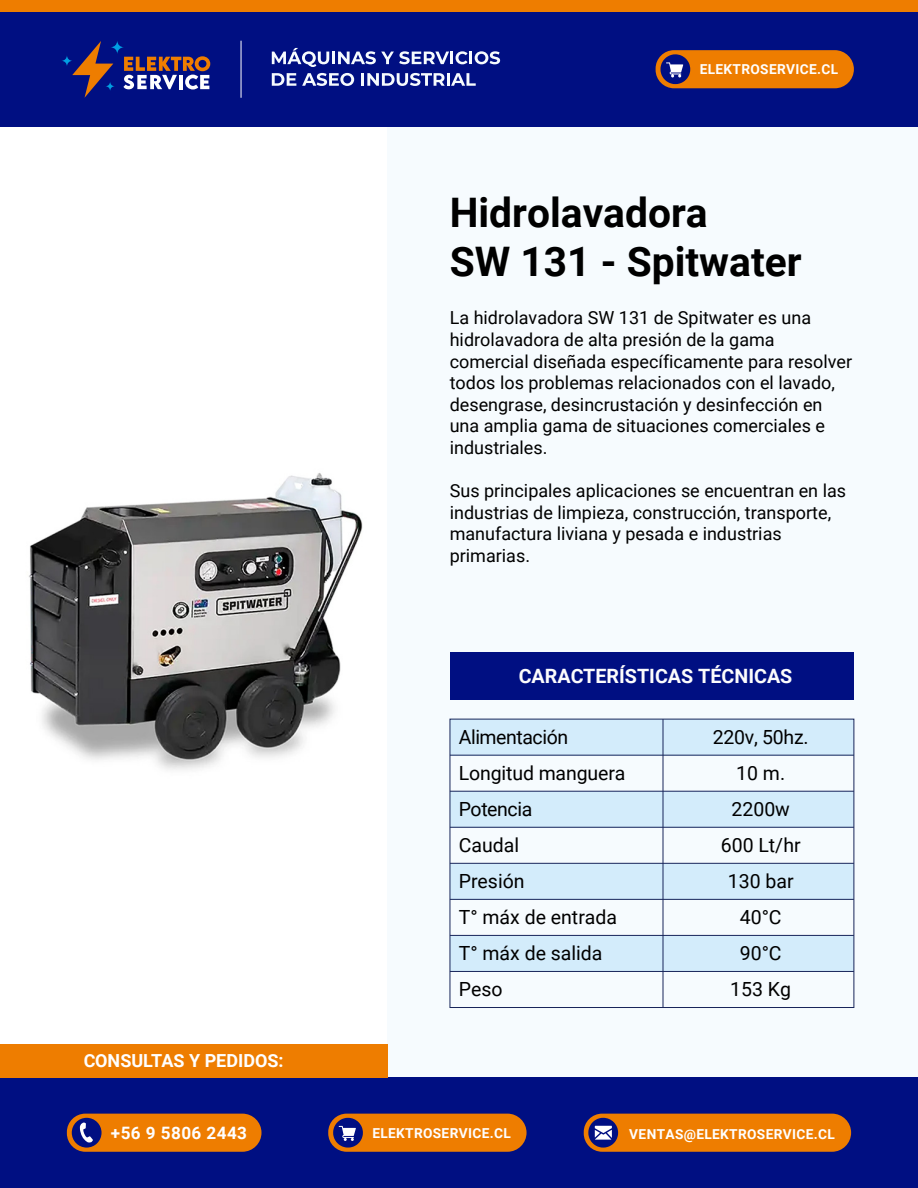
<style>
.page{position:relative;width:918px;height:1188px;background:#fff}
.page>*{position:absolute;margin:0;border:0;box-sizing:border-box;transform-origin:0 0}
.t1{font:700 40.65px/48.9px "Roboto";color:#000}
.t2{font:700 19.65px "Roboto";color:#fcfcfc}
.t3{font:19.5px/36px "Roboto";color:#000}
.t4{font:19.5px "Roboto";letter-spacing:-.02em;color:#000}
.t5{font:18px/21.6px "Roboto";color:#000}
.t6{font:700 18px "Roboto";color:#fff}
.t7{font:700 17.1px "Roboto";letter-spacing:.025em;color:#fff}
.t8{font:700 13.65px "Roboto";letter-spacing:.025em;color:#fff}
</style>
<div class="page">
<img style="left:29px;top:473px;width:334px;height:297px">
<div style="left:387px;top:104px;width:531px;height:991px;background:#f6fbfe"></div>
<div style="left:0;top:12px;width:918px;height:115px;background:#000f82"></div>
<div style="left:0;top:1077px;width:918px;height:111px;background:#000f82"></div>
<div style="left:0;top:0;width:918px;height:12px;background:#ee7d00"></div>
<svg style="left:272px;top:48px;width:228px;height:19px"></svg>
<svg style="left:272px;top:73px;width:24px;height:13px"></svg>
<svg style="left:302px;top:73px;width:52px;height:13px"></svg>
<svg style="left:361px;top:73px;width:115px;height:13px"></svg>
<div style="left:0;top:1044px;width:387px;height:33px;background:#ee7d00"></div>
<svg style="left:72px;top:41px;width:41px;height:57px"></svg>
<svg style="left:62px;top:55px;width:10px;height:11px"></svg>
<svg style="left:111px;top:41px;width:13px;height:13px"></svg>
<svg style="left:105px;top:82px;width:10px;height:9px"></svg>
<svg style="left:123px;top:56px;width:87px;height:33px"></svg>
<div style="left:584px;top:1114px;width:267px;height:38px;background:#ee7d00;border-radius:19px"></div>
<svg style="left:588px;top:1118px;width:30px;height:30px"></svg>
<div style="left:67px;top:1114px;width:195px;height:38px;background:#ee7d00;border-radius:19px"></div>
<div style="left:72px;top:1118px;width:30px;height:30px;background:#000f82;border-radius:50%"></div>
<svg style="left:79px;top:1122px;width:14px;height:21px"></svg>
<div style="left:328px;top:1114px;width:199px;height:38px;background:#ee7d00;border-radius:19px"></div>
<svg style="left:333px;top:1118px;width:30px;height:30px"></svg>
<div style="left:450px;top:652px;width:404px;height:48px;background:#000f82"></div>
<hr style="left:241px;top:41px;width:1px;height:57px;background:#fff">
<div style="left:656px;top:50px;width:198px;height:38px;background:#ee7d00;border-radius:19px"></div>
<svg style="left:660px;top:54px;width:30px;height:30px"></svg>
<div style="left:450px;top:719px;width:404px;height:36px;background:#d3ecfb"></div>
<div style="left:450px;top:791px;width:404px;height:36px;background:#d3ecfb"></div>
<div style="left:450px;top:863px;width:404px;height:36px;background:#d3ecfb"></div>
<div style="left:450px;top:935px;width:404px;height:36px;background:#d3ecfb"></div>
<hr style="left:450px;top:755px;width:404px;height:1px;background:#18255a">
<hr style="left:450px;top:791px;width:404px;height:1px;background:#18255a">
<hr style="left:450px;top:827px;width:404px;height:1px;background:#18255a">
<hr style="left:450px;top:863px;width:404px;height:1px;background:#18255a">
<hr style="left:450px;top:899px;width:404px;height:1px;background:#18255a">
<hr style="left:450px;top:935px;width:404px;height:1px;background:#18255a">
<hr style="left:450px;top:971px;width:404px;height:1px;background:#18255a">
<div style="left:450px;top:719px;width:404px;height:289px;border:1px solid #18255a"></div>
<hr style="left:663px;top:719px;width:1px;height:289px;background:#18255a">
<p class="t8" style="left:700px;top:60px;width:140px">ELEKTROSERVICE.CL</p>
<h1 class="t1" style="left:450px;top:186px;width:353px">Hidrolavadora<br>SW 131 - Spitwater</h1>
<p class="t5" style="left:450px;top:307px;width:404px">La hidrolavadora SW 131 de Spitwater es una hidrolavadora de alta presión de la gama comercial diseñada específicamente para resolver todos los problemas relacionados con el lavado, desengrase, desincrustación y desinfección en una amplia gama de situaciones comerciales e industriales.</p>
<p class="t5" style="left:450px;top:479px;width:398px">Sus principales aplicaciones se encuentran en las industrias de limpieza, construcción, transporte, manufactura liviana y pesada e industrias primarias.</p>
<p class="t2" style="left:519px;top:662px;width:275px">CARACTERÍSTICAS TÉCNICAS</p>
<p class="t4" style="left:459px;top:723px;width:111px">Alimentación</p>
<p class="t3" style="left:713px;top:718px;width:97px">220v, 50hz.</p>
<p class="t3" style="left:459px;top:754px;width:168px">Longitud manguera</p>
<p class="t3" style="left:736px;top:754px;width:50px">10 m.</p>
<p class="t3" style="left:459px;top:790px;width:160px">Potencia<br>Caudal<br>Presión<br>T° máx de entrada</p>
<p class="t3" style="left:721px;top:790px;width:81px;text-align:center">2200w<br>600 Lt/hr<br>130 bar<br>40°C</p>
<p class="t3" style="left:459px;top:935px;width:145px">T° máx de salida</p>
<p class="t3" style="left:740px;top:935px;width:43px">90°C</p>
<p class="t6" style="left:84px;top:1048px;width:201px">CONSULTAS Y PEDIDOS:</p>
<p class="t3" style="left:459px;top:971px;width:45px">Peso</p>
<p class="t3" style="left:730px;top:971px;width:62px">153 Kg</p>
<p class="t7" style="left:111px;top:1121px;width:138px">+56 9 5806 2443</p>
<p class="t8" style="left:372px;top:1123px;width:140px">ELEKTROSERVICE.CL</p>
<p class="t8" style="left:629px;top:1124px;width:207px">VENTAS@ELEKTROSERVICE.CL</p>
</div>
